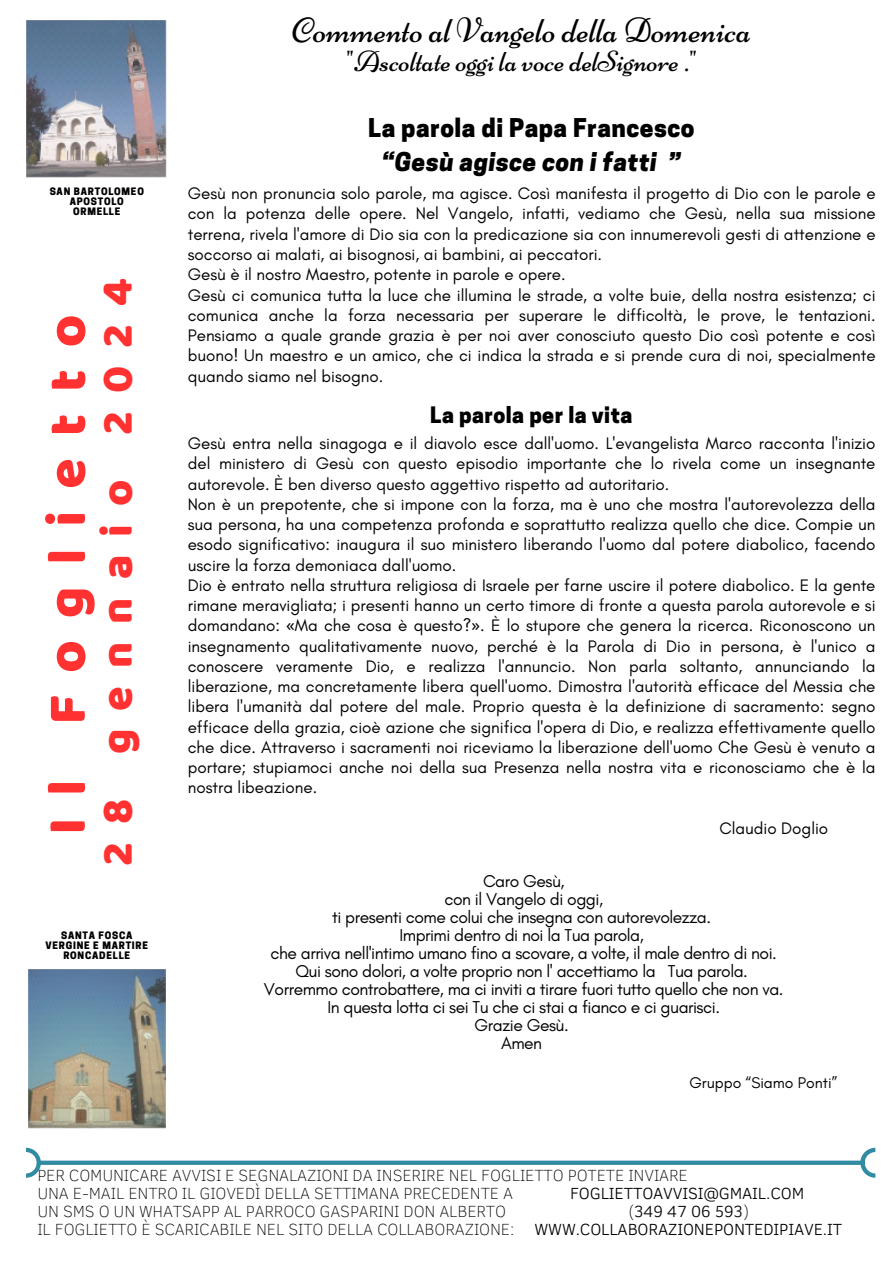
<style>
.page{position:relative;width:893px;height:1264px;background:#fff}
.page>*{position:absolute;margin:0;border:0;box-sizing:border-box;transform-origin:0 0}
.t1{font:55.5px "Baloo";letter-spacing:.4em;color:#ff3131}
.t2{font:45px "Baloo";letter-spacing:.4em;color:#ff3131}
.t3{font:35.25px "Niconne";color:#000}
.t4{font:29.25px "Niconne";color:#000}
.t5{font:800 24.3px/33.8px "Cooper Hewitt";letter-spacing:.02em;color:#000;text-align:center}
.t6{font:800 21.3px "Cooper Hewitt";letter-spacing:.02em;color:#000}
.t7{font:17.4px/18px "Glacial Indifference";letter-spacing:-.025em;color:#000;text-align:center}
.t8{font:16.95px/20.2px "Glacial Indifference";color:#000}
.t9{font:100 16.5px/18px "Clear Sans";letter-spacing:-.01em;color:#000}
.t10{font:300 16.5px "Clear Sans";letter-spacing:-.01em;color:#000}
.t11{font:15.75px "Glacial Indifference";color:#000}
.t12{font:800 9.6px "Cooper Hewitt";letter-spacing:.08em;color:#000}
.s1{font-style:italic}
.s2{font-family:"Noto Sans"}
.s3{font-weight:300}
</style>
<div class="page">
<img style="left:26px;top:20px;width:141px;height:158px">
<img style="left:28px;top:969px;width:137px;height:159px">
<svg style="left:26px;top:1147px;width:849px;height:30px"></svg>
<p class="t12" style="left:50px;top:188px;width:96px">SAN BARTOLOMEO</p>
<p class="t12" style="left:70px;top:198px;width:56px">APOSTOLO</p>
<p class="t12" style="left:73px;top:208px;width:49px">ORMELLE</p>
<p class="t2" style="left:90px;top:866px;width:588px;rotate:-90deg">28 gennaio 2024</p>
<p class="t1" style="left:33px;top:834px;width:521px;rotate:-90deg">Il Foglietto</p>
<p class="t12" style="left:61px;top:931px;width:73px">SANTA FOSCA</p>
<h1 class="t12" style="left:45px;top:941px;width:104px">VERGINE E MARTIRE</h1>
<p class="t12" style="left:63px;top:951px;width:68px">RONCADELLE</p>
<h2 class="t3" style="left:292px;top:9px;width:460px">Commento al Vangelo della Domenica</h2>
<h2 class="t4" style="left:346px;top:44px;width:353px">"Ascoltate oggi la voce delSignore ."</h2>
<p class="t5" style="left:368px;top:114px;width:327px">La parola di Papa Francesco <span class="s1">“Gesù agisce con i fatti ”</span></p>
<p class="t8" style="left:188px;top:183px;width:689px">Gesù non pronuncia solo parole, ma agisce. Così manifesta il progetto di Dio con le parole e con la potenza delle opere. Nel Vangelo, infatti, vediamo che Gesù, nella sua missione terrena, rivela l'amore di Dio sia con la predicazione sia con innumerevoli gesti di attenzione e soccorso ai malati, ai bisognosi, ai bambini, ai peccatori.<br>Gesù è il nostro Maestro, potente in parole e opere.<br>Gesù ci comunica tutta la luce che illumina le strade, a volte buie, della nostra esistenza; ci comunica anche la forza necessaria per superare le difficoltà, le prove, le tentazioni.<br>Pensiamo a quale grande grazia è per noi aver conosciuto questo Dio così potente e così buono! Un maestro e un amico, che ci indica la strada e si prende cura di noi, specialmente quando siamo nel bisogno.</p>
<h4 class="t6" style="left:430px;top:407px;width:204px">La parola per la vita</h4>
<h4 class="t8" style="left:188px;top:433px;width:689px">Gesù entra nella sinagoga e il diavolo esce dall'uomo. L'evangelista Marco racconta l'inizio del ministero di Gesù con questo episodio importante che lo rivela come un insegnante autorevole. È ben diverso questo aggettivo rispetto ad autoritario.<br>Non è un prepotente, che si impone con la forza, ma è uno che mostra l'autorevolezza della sua persona, ha una competenza profonda e soprattutto realizza quello che dice. Compie un esodo significativo: inaugura il suo ministero liberando l'uomo dal potere diabolico, facendo uscire la forza demoniaca dall'uomo.<br>Dio è entrato nella struttura religiosa di Israele per farne uscire il potere diabolico. E la gente rimane meravigliata; i presenti hanno un certo timore di fronte a questa parola autorevole e si domandano: <span class="s2">«</span>Ma che cosa è questo?<span class="s2">»</span>. È lo stupore che genera la ricerca. Riconoscono un insegnamento qualitativamente nuovo, perché è la Parola di Dio in persona, è l'unico a conoscere veramente Dio, e realizza l'annuncio. Non parla soltanto, annunciando la liberazione, ma concretamente libera quell'uomo. Dimostra l'autorità efficace del Messia che libera l'umanità dal potere del male. Proprio questa è la definizione di sacramento: segno efficace della grazia, cioè azione che significa l'opera di Dio, e realizza effettivamente quello che dice. Attraverso i sacramenti noi riceviamo la liberazione dell'uomo Che Gesù è venuto a portare; stupiamoci anche noi della sua Presenza nella nostra vita e riconosciamo che è la nostra libeazione.</h4>
<h4 class="t8" style="left:719px;top:818px;width:110px">Claudio Doglio</h4>
<h4 class="t7" style="left:264px;top:872px;width:521px">Caro Gesù,<br>con il Vangelo di oggi,<br>ti presenti come colui che insegna con autorevolezza.<br>Imprimi dentro di noi la Tua parola,<br>che arriva nell'intimo umano fino a scovare, a volte, il male dentro di noi.<br>Qui sono dolori, a volte proprio non l' accettiamo la Tua parola.<br>Vorremmo controbattere, ma ci inviti a tirare fuori tutto quello che non va.<br>In questa lotta ci sei Tu che ci stai a fianco e ci guarisci.<br>Grazie Gesù.<br>Amen</h4>
<h4 class="t11" style="left:689px;top:1072px;width:149px">Gruppo “Siamo Ponti”</h4>
<p class="t9" style="left:37px;top:1165px;width:652px">PER COMUNICARE AVVISI E SEGNALAZIONI DA INSERIRE NEL FOGLIETTO POTETE INVIARE<br>UNA E-MAIL ENTRO IL GIOVEDÌ DELLA SETTIMANA PRECEDENTE A</p>
<p class="t10" style="left:570px;top:1181px;width:235px">FOGLIETTOAVVISI@GMAIL.COM</p>
<p class="t9" style="left:37px;top:1201px;width:806px;text-indent:591px">(<span class="s3">349 47 06 593</span>)<br>IL FOGLIETTO È SCARICABILE NEL SITO DELLA COLLABORAZIONE: <span class="s3">WWW.COLLABORAZIONEPONTEDIPIAVE.IT</span></p>
<p class="t9" style="left:37px;top:1201px;width:470px">UN SMS O UN WHATSAPP AL PARROCO GASPARINI DON ALBERTO</p>
</div>
